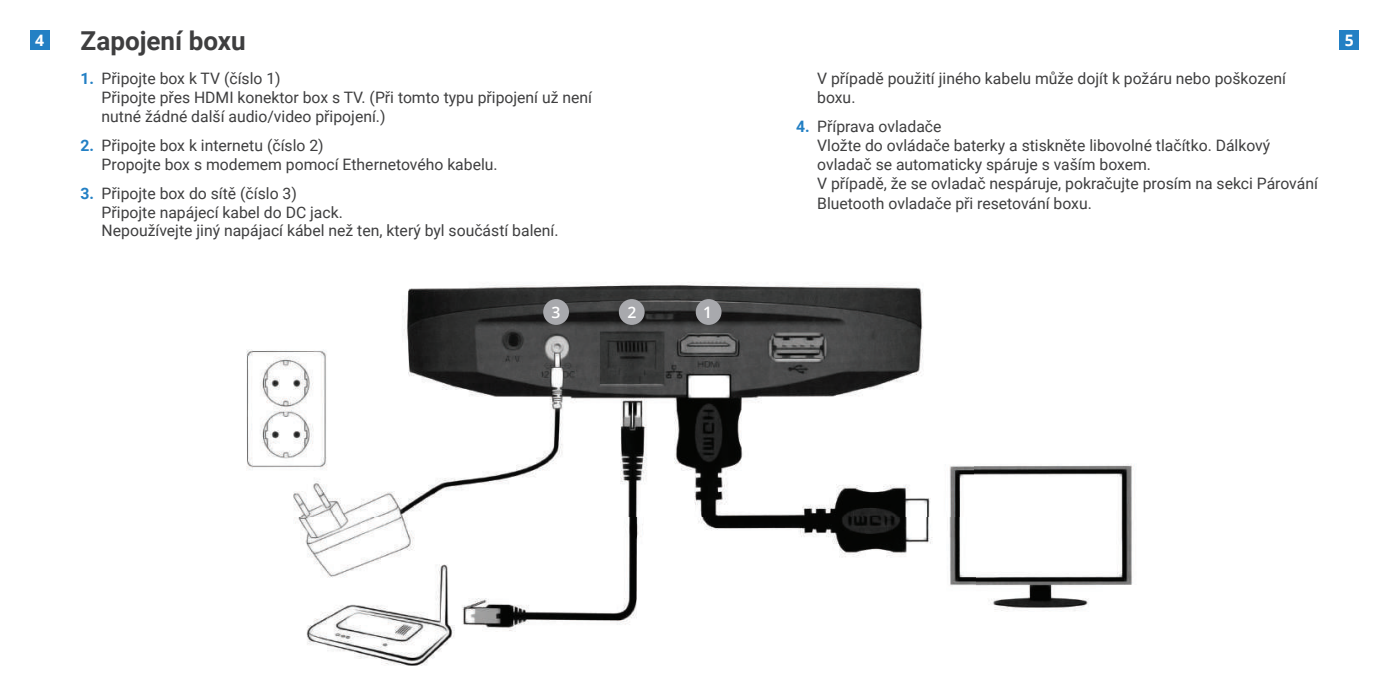
<style>
.page{position:relative;width:1389px;height:695px;background:#fff}
.page>*{position:absolute;margin:0;border:0;box-sizing:border-box;transform-origin:0 0}
.t1{font:700 26.07px "Roboto";color:#3e3e3f}
.t2{font:15.75px/18.9px "Roboto";color:#3e3e3f}
.t3{font:600 15.75px "Open Sans";color:#fff}
.t4{font:700 15.75px "Open Sans";color:#fff}
.s1{font-weight:700;color:#2380c4}
</style>
<div class="page">
<img style="left:246px;top:284px;width:889px;height:382px">
<div style="left:543px;top:299px;width:26px;height:26px;background:#a8a9ad;border-radius:50%"></div>
<div style="left:619px;top:299px;width:26px;height:26px;background:#a8a9ad;border-radius:50%"></div>
<div style="left:696px;top:299px;width:26px;height:26px;background:#a8a9ad;border-radius:50%"></div>
<div style="left:30px;top:30px;width:20px;height:20px;background:#2380c4"></div>
<div style="left:1339px;top:30px;width:20px;height:20px;background:#2380c4"></div>
<p class="t4" style="left:35px;top:29px;width:10px">4</p>
<h1 class="t1" style="left:81px;top:22px;width:167px">Zapojení boxu</h1>
<p class="t4" style="left:1345px;top:29px;width:10px">5</p>
<p class="t2" style="left:102px;top:69px;width:492px;text-indent:-21px"><span class="s1">1.</span> Připojte box k TV (číslo 1)<br>Připojte přes HDMI konektor box s TV. (Při tomto typu připojení už není nutné žádné další audio/video připojení.)</p>
<p class="t2" style="left:102px;top:135px;width:398px;text-indent:-21px"><span class="s1">2.</span> Připojte box k internetu (číslo 2)<br>Propojte box s modemem pomocí Ethernetového kabelu.</p>
<p class="t2" style="left:102px;top:183px;width:458px;text-indent:-21px"><span class="s1">3.</span> Připojte box do sítě (číslo 3)<br>Připojte napájecí kabel do DC jack.<br>Nepoužívejte jiný napájací kábel než ten, který byl součástí balení.</p>
<p class="t3" style="left:551px;top:301px;width:10px">3</p>
<p class="t3" style="left:628px;top:301px;width:10px">2</p>
<p class="t3" style="left:703px;top:301px;width:10px">1</p>
<p class="t2" style="left:817px;top:69px;width:470px">V případě použití jiného kabelu může dojít k požáru nebo poškození boxu.</p>
<p class="t2" style="left:817px;top:116px;width:502px;text-indent:-21px"><span class="s1">4.</span> Příprava ovladače<br>Vložte do ovládače baterky a stiskněte libovolné tlačítko. Dálkový ovladač se automaticky spáruje s vaším boxem.<br>V případě, že se ovladač nespáruje, pokračujte prosím na sekci Párování Bluetooth ovladače při resetování boxu.</p>
</div>
